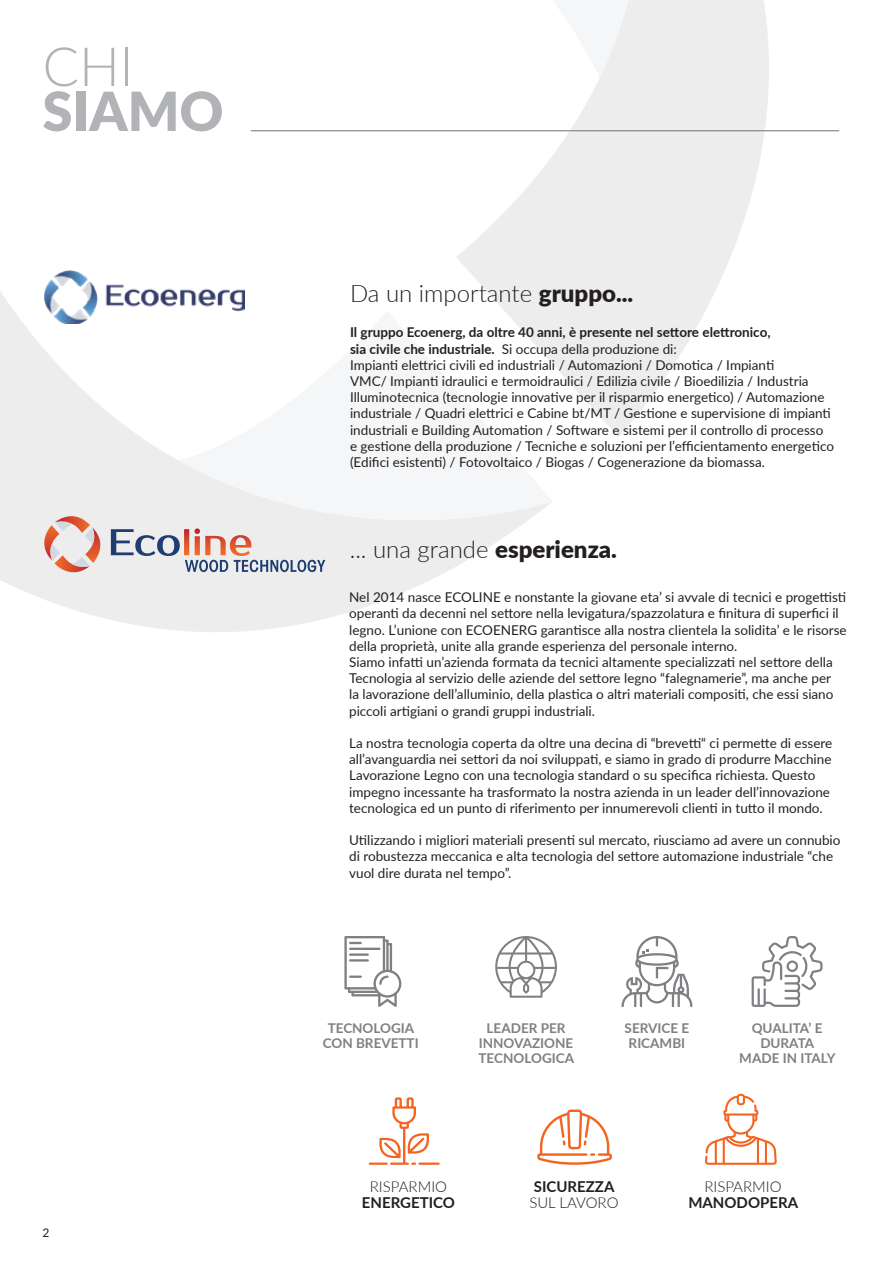
<style>
.page{position:relative;width:893px;height:1263px;background:#fff}
.page>*{position:absolute;margin:0;border:0;box-sizing:border-box;transform-origin:0 0}
.t1{font:900 54px "Lato";color:#b2b3b7}
.t2{font:300 54px "Lato";color:#b2b3b7}
.t3{font:300 24px "Lato";color:#231f20}
.t4{font:700 15px "Lato";color:#231f20}
.t5{font:300 15px "Lato";color:#231f20}
.t6{font:13.5px/16.2px "Lato";color:#231f20}
.t7{font:700 13.5px/14.9px "Lato";color:#7e8083;text-align:center}
.t8{font:12px "Lato";color:#231f20}
.s1{font-weight:900}
.s2{font-weight:700}
</style>
<div class="page">
<svg style="left:0;top:291px;width:460px;height:341px;fill:#ededee"></svg>
<svg style="left:456px;top:0;width:384px;height:437px;fill:#ededee"></svg>
<svg style="left:178px;top:310px;width:375px;height:254px;fill:#f4f6f7"></svg>
<svg style="left:456px;top:0;width:238px;height:78px"></svg>
<img style="left:44px;top:271px;width:201px;height:53px">
<svg style="left:35px;top:516px;width:290px;height:66px;background:#dbd2d4"></svg>
<hr style="left:369px;top:1162px;width:19px;height:3px;background:#f36421">
<hr style="left:418px;top:1162px;width:22px;height:3px;background:#f36421">
<svg style="left:379px;top:1097px;width:50px;height:68px"></svg>
<svg style="left:537px;top:1109px;width:75px;height:56px"></svg>
<svg style="left:705px;top:1094px;width:72px;height:71px"></svg>
<svg style="left:621px;top:936px;width:71px;height:71px"></svg>
<svg style="left:752px;top:936px;width:70px;height:71px"></svg>
<svg style="left:344px;top:936px;width:57px;height:71px"></svg>
<hr style="left:349px;top:948px;width:31px;height:2px;background:#7e8083">
<svg style="left:495px;top:936px;width:62px;height:62px"></svg>
<hr style="left:251px;top:130px;width:588px;height:1px;background:#7e8083">
<h1 class="t2" style="left:43px;top:29px;width:93px">CHI</h1>
<h1 class="t1" style="left:43px;top:71px;width:182px">SIAMO</h1>
<p class="t8" style="left:43px;top:1224px;width:8px">2</p>
<h2 class="t3" style="left:350px;top:276px;width:285px">Da un importante <span class="s1">gruppo...</span></h2>
<p class="t6" style="left:350px;top:324px;width:485px"><span class="s2">Il gruppo Ecoenerg, da oltre 40 anni, è presente nel settore elettronico,<br>sia civile che industriale.</span> Si occupa della produzione di:<br>Impianti elettrici civili ed industriali / Automazioni / Domotica / Impianti<br>VMC/ Impianti idraulici e termoidraulici / Edilizia civile / Bioedilizia / Industria Illuminotecnica (tecnologie innovative per il risparmio energetico) / Automazione industriale / Quadri elettrici e Cabine bt/MT / Gestione e supervisione di impianti industriali e Building Automation / Software e sistemi per il controllo di processo<br>e gestione della produzione / Tecniche e soluzioni per l’efficientamento energetico (Edifici esistenti) / Fotovoltaico / Biogas / Cogenerazione da biomassa.</p>
<h2 class="t3" style="left:350px;top:533px;width:269px">... una grande <span class="s1">esperienza.</span></h2>
<p class="t6" style="left:349px;top:589px;width:499px">Nel 2014 nasce ECOLINE e nonstante la giovane eta’ si avvale di tecnici e progettisti operanti da decenni nel settore nella levigatura/spazzolatura e finitura di superfici il legno. L’unione con ECOENERG garantisce alla nostra clientela la solidita’ e le risorse della proprietà, unite alla grande esperienza del personale interno.<br>Siamo infatti un’azienda formata da tecnici altamente specializzati nel settore della Tecnologia al servizio delle aziende del settore legno “falegnamerie”, ma anche per<br>la lavorazione dell’alluminio, della plastica o altri materiali compositi, che essi siano piccoli artigiani o grandi gruppi industriali.</p>
<p class="t6" style="left:349px;top:734px;width:485px">La nostra tecnologia coperta da oltre una decina di “brevetti“ ci permette di essere all’avanguardia nei settori da noi sviluppati, e siamo in grado di produrre Macchine Lavorazione Legno con una tecnologia standard o su specifica richiesta. Questo impegno incessante ha trasformato la nostra azienda in un leader dell’innovazione tecnologica ed un punto di riferimento per innumerevoli clienti in tutto il mondo.</p>
<p class="t6" style="left:349px;top:832px;width:493px">Utilizzando i migliori materiali presenti sul mercato, riusciamo ad avere un connubio di robustezza meccanica e alta tecnologia del settore automazione industriale “che vuol dire durata nel tempo”.</p>
<p class="t7" style="left:323px;top:1020px;width:97px">TECNOLOGIA<br>CON BREVETTI</p>
<p class="t7" style="left:478px;top:1020px;width:97px">LEADER PER<br>INNOVAZIONE<br>TECNOLOGICA</p>
<p class="t7" style="left:625px;top:1020px;width:66px;text-align:left">SERVICE E<br>RICAMBI</p>
<p class="t7" style="left:739px;top:1020px;width:98px">QUALITA’ E<br>DURATA<br>MADE IN ITALY</p>
<p class="t5" style="left:370px;top:1176px;width:79px">RISPARMIO</p>
<p class="t4" style="left:362px;top:1192px;width:95px">ENERGETICO</p>
<p class="t4" style="left:534px;top:1175px;width:82px">SICUREZZA</p>
<p class="t5" style="left:529px;top:1192px;width:91px">SUL LAVORO</p>
<p class="t5" style="left:704px;top:1176px;width:79px">RISPARMIO</p>
<p class="t4" style="left:688px;top:1192px;width:111px">MANODOPERA</p>
</div>
